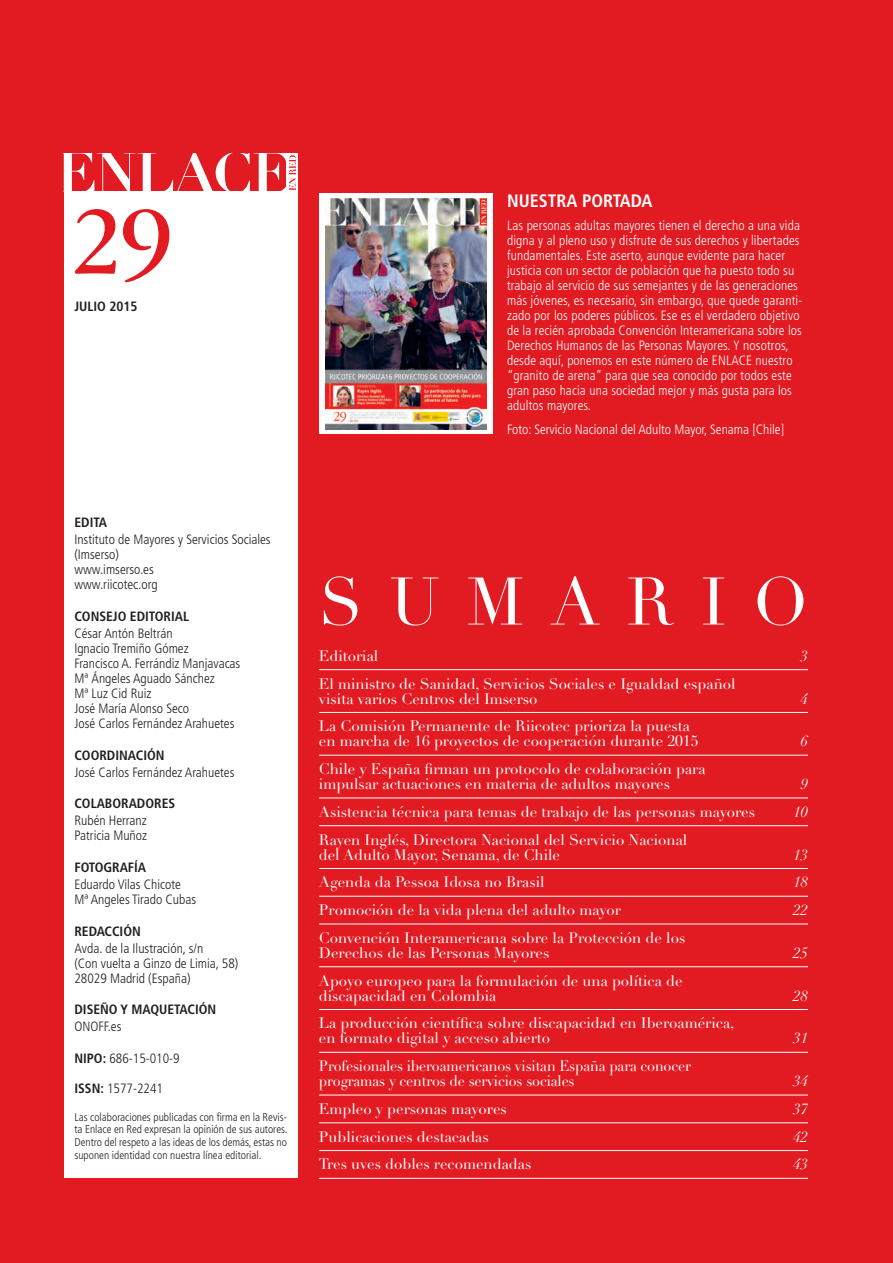
<style>
.page{position:relative;width:893px;height:1263px;background:#e21a21}
.page>*{position:absolute;margin:0;border:0;box-sizing:border-box;transform-origin:0 0}
.t1{font:700 105px "Garamond 3 LT Std";color:#e21a21}
.t2{font:66px "Didot LH";letter-spacing:.405em;color:#fff}
.t3{font:700 condensed 18px "Frutiger";color:#fff}
.t4{font:15px/15px "Didot LH";color:#fff}
.t5{font:15px/15px "Didot LH";color:#fff;scale:.95 1}
.t6{font:italic 15px "Didot LH";color:#fff}
.t7{font:300 condensed 13.5px/15px "Frutiger";letter-spacing:.01em;color:#fff}
.t8{font:300 condensed 13.5px/15px "Frutiger";color:#231f20}
.t9{font:700 condensed 13.5px "Frutiger";color:#231f20}
.t10{font:300 condensed 11.25px/12.8px "Frutiger";color:#231f20;text-align:justify}
.s1{font-weight:700}
</style>
<div class="page">
<div style="left:64px;top:192px;width:234px;height:986px;background:#fff"></div>
<div style="left:319px;top:193px;width:173px;height:241px;background:#fff"></div>
<img style="left:325px;top:198px;width:162px;height:231px">
<hr style="left:319px;top:669px;width:489px;height:1px;background:#fff">
<hr style="left:319px;top:712px;width:489px;height:1px;background:#fff">
<hr style="left:319px;top:755px;width:489px;height:1px;background:#fff">
<hr style="left:319px;top:797px;width:489px;height:1px;background:#fff">
<hr style="left:319px;top:825px;width:489px;height:1px;background:#fff">
<hr style="left:319px;top:868px;width:489px;height:1px;background:#fff">
<hr style="left:319px;top:896px;width:489px;height:1px;background:#fff">
<hr style="left:319px;top:924px;width:489px;height:1px;background:#fff">
<hr style="left:319px;top:966px;width:489px;height:1px;background:#fff">
<hr style="left:319px;top:1009px;width:489px;height:1px;background:#fff">
<hr style="left:319px;top:1052px;width:489px;height:1px;background:#fff">
<hr style="left:319px;top:1095px;width:489px;height:1px;background:#fff">
<hr style="left:319px;top:1122px;width:489px;height:1px;background:#fff">
<hr style="left:319px;top:1150px;width:489px;height:1px;background:#fff">
<hr style="left:319px;top:1178px;width:489px;height:1px;background:#fff">
<div style="left:286px;top:153px;width:12px;height:39px;background:#fff"></div>
<svg style="left:64px;top:153px;width:232px;height:39px"></svg>
<h1 class="t1" style="left:71px;top:184px;width:104px">29</h1>
<p class="t9" style="left:74px;top:298px;width:65px">JULIO 2015</p>
<p class="t3" style="left:507px;top:190px;width:147px">NUESTRA PORTADA</p>
<p class="t7" style="left:507px;top:218px;width:297px">Las personas adultas mayores tienen el derecho a una vida digna y al pleno uso y disfrute de sus derechos y libertades fundamentales. Este aserto, aunque evidente para hacer justicia con un sector de población que ha puesto todo su trabajo al servicio de sus semejantes y de las generaciones más jóvenes, es necesario, sin embargo, que quede garanti&shy;zado por los poderes públicos. Ese es el verdadero objetivo de la recién aprobada Convención Interamericana sobre los Derechos Humanos de las Personas Mayores. Y nosotros, desde aquí, ponemos en este número de ENLACE nuestro “granito de arena” para que sea conocido por todos este gran paso hacia una sociedad mejor y más gusta para los adultos mayores.</p>
<p class="t7" style="left:507px;top:422px;width:279px">Foto: Servicio Nacional del Adulto Mayor, Senama [Chile]</p>
<p class="t9" style="left:74px;top:515px;width:34px">EDITA</p>
<p class="t8" style="left:74px;top:532px;width:198px">Instituto de Mayores y Servicios Sociales (Imserso)<br>www.imserso.es<br>www.riicotec.org</p>
<p class="t9" style="left:74px;top:608px;width:116px">CONSEJO EDITORIAL</p>
<p class="t8" style="left:74px;top:626px;width:167px">César Antón Beltrán<br>Ignacio Tremiño Gómez<br>Francisco A. Ferrándiz Manjavacas<br>Mª Ángeles Aguado Sánchez<br>Mª Luz Cid Ruiz<br>José María Alonso Seco<br>José Carlos Fernández Arahuetes</p>
<p class="t9" style="left:74px;top:747px;width:92px">COORDINACIÓN</p>
<p class="t8" style="left:74px;top:765px;width:162px">José Carlos Fernández Arahuetes</p>
<p class="t9" style="left:74px;top:795px;width:102px">COLABORADORES</p>
<p class="t8" style="left:74px;top:813px;width:74px">Rubén Herranz<br>Patricia Muñoz</p>
<p class="t9" style="left:74px;top:859px;width:73px">FOTOGRAFÍA</p>
<p class="t8" style="left:74px;top:877px;width:123px">Eduardo Vilas Chicote<br>Mª Angeles Tirado Cubas</p>
<p class="t9" style="left:74px;top:923px;width:68px">REDACCIÓN</p>
<p class="t8" style="left:74px;top:941px;width:165px">Avda. de la Ilustración, s/n<br>(Con vuelta a Ginzo de Limia, 58)<br>28029 Madrid (España)</p>
<p class="t9" style="left:74px;top:1001px;width:143px">DISEÑO Y MAQUETACIÓN</p>
<p class="t8" style="left:74px;top:1019px;width:49px">ONOFF.es</p>
<p class="t8" style="left:74px;top:1051px;width:107px"><span class="s1">NIPO:</span> 686-15-010-9</p>
<p class="t8" style="left:74px;top:1081px;width:90px"><span class="s1">ISSN:</span> 1577-2241</p>
<p class="t10" style="left:74px;top:1110px;width:215px">Las colaboraciones publicadas con firma en la Revis&shy;ta Enlace en Red expresan la opinión de sus autores.<br>Dentro del respeto a las ideas de los demás, estas no suponen identidad con nuestra línea editorial.</p>
<h2 class="t2" style="left:319px;top:562px;width:490px">Sumario</h2>
<p class="t4" style="left:319px;top:648px;width:61px">Editorial</p>
<p class="t6" style="left:801px;top:647px;width:9px">3</p>
<p class="t4" style="left:319px;top:676px;width:418px">El ministro de Sanidad, Servicios Sociales e Igualdad español visita varios Centros del Imserso</p>
<p class="t6" style="left:801px;top:689px;width:9px">4</p>
<p class="t4" style="left:319px;top:719px;width:381px">La Comisión Permanente de Riicotec prioriza la puesta en marcha de 16 proyectos de cooperación durante 2015</p>
<p class="t4" style="left:319px;top:762px;width:388px">Chile y España firman un protocolo de colaboración para impulsar actuaciones en materia de adultos mayores</p>
<p class="t6" style="left:801px;top:732px;width:9px">6</p>
<p class="t6" style="left:801px;top:775px;width:9px">9</p>
<p class="t4" style="left:319px;top:804px;width:438px">Asistencia técnica para temas de trabajo de las personas mayores</p>
<p class="t6" style="left:793px;top:803px;width:16px">10</p>
<p class="t4" style="left:319px;top:832px;width:370px">Rayen Inglés, Directora Nacional del Servicio Nacional del Adulto Mayor, Senama, de Chile</p>
<p class="t6" style="left:793px;top:845px;width:16px">13</p>
<p class="t4" style="left:319px;top:875px;width:227px">Agenda da Pessoa Idosa no Brasil</p>
<p class="t6" style="left:793px;top:873px;width:16px">18</p>
<p class="t4" style="left:319px;top:903px;width:304px">Promoción de la vida plena del adulto mayor</p>
<p class="t6" style="left:793px;top:901px;width:16px">22</p>
<p class="t4" style="left:319px;top:930px;width:368px">Convención Interamericana sobre la Protección de los<br>Derechos de las Personas Mayores</p>
<p class="t6" style="left:793px;top:944px;width:16px">25</p>
<p class="t4" style="left:319px;top:973px;width:365px">Apoyo europeo para la formulación de una política de discapacidad en Colombia</p>
<p class="t4" style="left:319px;top:1016px;width:417px">La producción científica sobre discapacidad en Iberoamérica, en formato digital y acceso abierto</p>
<p class="t5" style="left:319px;top:1059px;width:393px">Profesionales iberoamericanos visitan España para conocer programas y centros de servicios sociales</p>
<p class="t6" style="left:793px;top:986px;width:16px">28</p>
<p class="t6" style="left:793px;top:1029px;width:16px">31</p>
<p class="t6" style="left:793px;top:1072px;width:16px">34</p>
<p class="t4" style="left:319px;top:1101px;width:189px">Empleo y personas mayores</p>
<p class="t6" style="left:793px;top:1100px;width:16px">37</p>
<p class="t4" style="left:319px;top:1129px;width:171px">Publicaciones destacadas</p>
<p class="t6" style="left:793px;top:1127px;width:16px">42</p>
<p class="t4" style="left:319px;top:1157px;width:214px">Tres uves dobles recomendadas</p>
<p class="t6" style="left:793px;top:1155px;width:16px">43</p>
</div>
